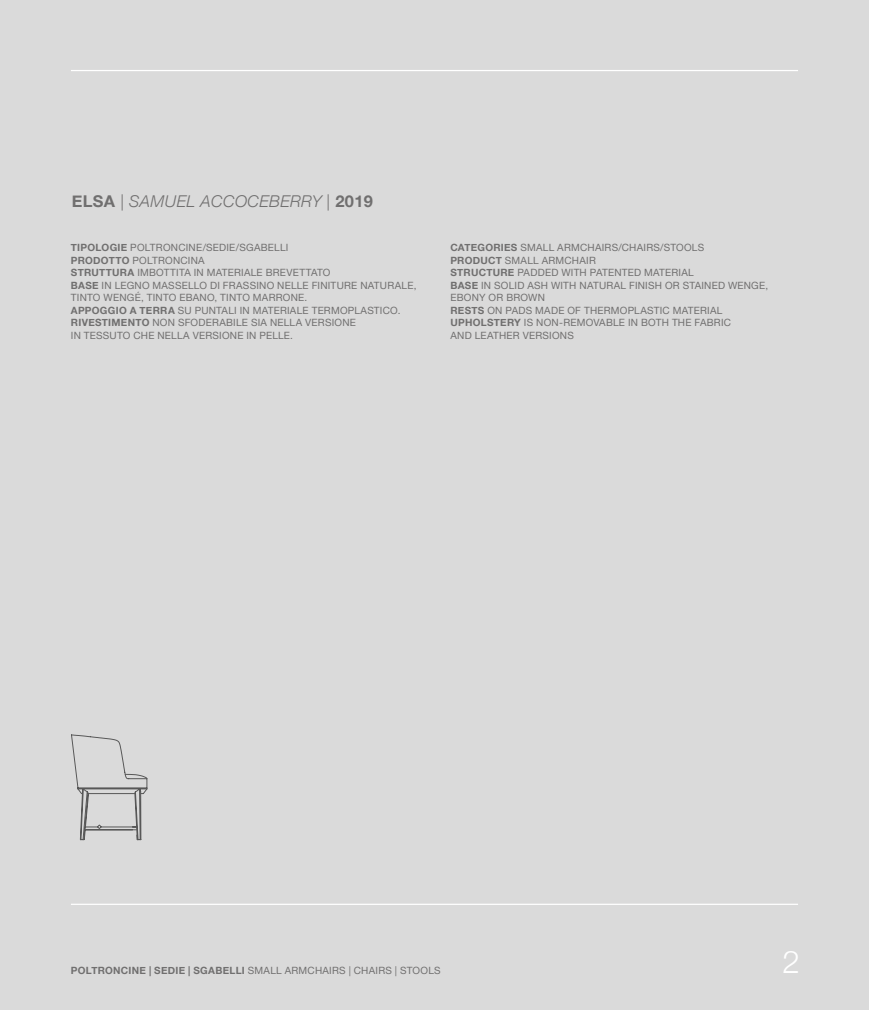
<style>
.page{position:relative;width:869px;height:1010px;background:#fff}
.page>*{position:absolute;margin:0;border:0;box-sizing:border-box;transform-origin:0 0}
.t1{font:300 31.25px "Helvetica Neue";color:#fff}
.t2{font:italic 300 16.25px "Helvetica Neue";letter-spacing:.02em;color:#706f6f}
.t3{font:10px/12.5px "Helvetica Neue";letter-spacing:.025em;color:#706f6f}
.s1{font-weight:700;font-style:normal}
.s2{font-weight:700}
</style>
<div class="page">
<div style="left:0;top:0;width:868px;height:1010px;background:#dadada"></div>
<hr style="left:71px;top:904px;width:726px;height:1px;background:#fff">
<hr style="left:71px;top:70px;width:726px;height:1px;background:#fff">
<hr style="left:71px;top:866px;width:76px;height:1px;background:#000">
<hr style="left:65px;top:735px;width:1px;height:105px;background:#000">
<svg style="left:71px;top:734px;width:77px;height:107px"></svg>
<h2 class="t2" style="left:72px;top:188px;width:302px"><span class="s1">ELSA</span> | SAMUEL ACCOCEBERRY | <span class="s1">2019</span></h2>
<p class="t3" style="left:71px;top:242px;width:347px"><span class="s2">TIPOLOGIE</span> POLTRONCINE/SEDIE/SGABELLI<br><span class="s2">PRODOTTO</span> POLTRONCINA<br><span class="s2">STRUTTURA</span> IMBOTTITA IN MATERIALE BREVETTATO<br><span class="s2">BASE</span> IN LEGNO MASSELLO DI FRASSINO NELLE FINITURE NATURALE, TINTO WENGÉ, TINTO EBANO, TINTO MARRONE.<br><span class="s2">APPOGGIO A TERRA</span> SU PUNTALI IN MATERIALE TERMOPLASTICO.<br><span class="s2">RIVESTIMENTO</span> NON SFODERABILE SIA NELLA VERSIONE<br>IN TESSUTO CHE NELLA VERSIONE IN PELLE.</p>
<p class="t3" style="left:450px;top:242px;width:319px"><span class="s2">CATEGORIES</span> SMALL ARMCHAIRS/CHAIRS/STOOLS<br><span class="s2">PRODUCT</span> SMALL ARMCHAIR<br><span class="s2">STRUCTURE</span> PADDED WITH PATENTED MATERIAL<br><span class="s2">BASE</span> IN SOLID ASH WITH NATURAL FINISH OR STAINED WENGE, EBONY OR BROWN<br><span class="s2">RESTS</span> ON PADS MADE OF THERMOPLASTIC MATERIAL <span class="s2">UPHOLSTERY</span> IS NON-REMOVABLE IN BOTH THE FABRIC<br>AND LEATHER VERSIONS</p>
<p class="t3" style="left:71px;top:964px;width:371px"><span class="s2">POLTRONCINE | SEDIE | SGABELLI</span> SMALL ARMCHAIRS | CHAIRS | STOOLS</p>
<h1 class="t1" style="left:782px;top:937px;width:19px">2</h1>
</div>
